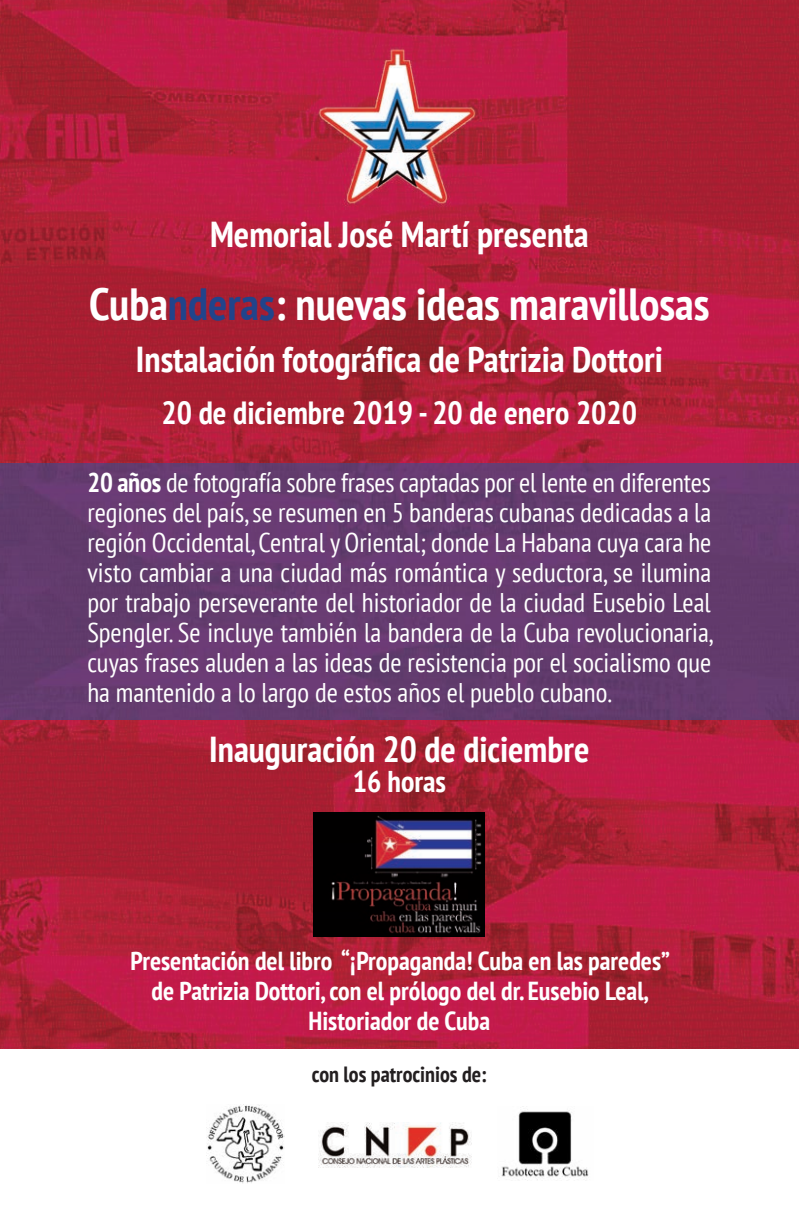
<style>
.page{position:relative;width:799px;height:1221px;background:#fff}
.page>*{position:absolute;margin:0;border:0;box-sizing:border-box;transform-origin:0 0}
.t1{font:700 condensed 45px "PT Sans";color:#fff}
.t2{font:700 condensed 36px "PT Sans";color:#fff}
.t3{font:700 condensed 32px "PT Sans";color:#fff}
.t4{font:700 condensed 30px "PT Sans";color:#fff}
.t5{font:condensed 27px/30px "PT Sans";color:#fff;text-align:justify}
.t6{font:700 condensed 26px/30px "PT Sans";color:#fff;text-align:center}
.t7{font:700 condensed 22px "PT Sans";color:#231f20}
.s1{color:#21448b}
.s2{font-weight:700}
</style>
<div class="page">
<img style="left:0;top:0;width:798px;height:1048px">
<img style="left:312px;top:38px;width:169px;height:171px">
<img style="left:314px;top:812px;width:171px;height:124px">
<div style="left:0;top:463px;width:798px;height:256px;background:#653b6f"></div>
<img style="left:319px;top:1122px;width:153px;height:45px">
<img style="left:501px;top:1111px;width:88px;height:69px">
<img style="left:207px;top:1104px;width:77px;height:78px">
<h2 class="t2" style="left:210px;top:215px;width:380px">Memorial José Martí presenta</h2>
<h1 class="t1" style="left:89px;top:280px;width:622px">Cuba<span class="s1">nderas</span>: nuevas ideas maravillosas</h1>
<h2 class="t2" style="left:136px;top:340px;width:528px">Instalación fotográfica de Patrizia Dottori</h2>
<p class="t3" style="left:161px;top:395px;width:477px">20 de diciembre 2019 - 20 de enero 2020</p>
<p class="t5" style="left:87px;top:468px;width:627px"><span class="s2">20 años</span> de fotografía sobre frases captadas por el lente en diferentes regiones del país, se resumen en 5 banderas cubanas dedicadas a la región Occidental, Central y Oriental; donde La Habana cuya cara he visto cambiar a una ciudad más romántica y seductora, se ilumina por trabajo perseverante del historiador de la ciudad Eusebio Leal Spengler. Se incluye también la bandera de la Cuba revolucionaria, cuyas frases aluden a las ideas de resistencia por el socialismo que ha mantenido a lo largo de estos años el pueblo cubano.</p>
<h2 class="t2" style="left:209px;top:729px;width:381px">Inauguración 20 de diciembre</h2>
<p class="t4" style="left:352px;top:764px;width:95px">16 horas</p>
<p class="t6" style="left:131px;top:946px;width:541px">Presentación del libro “¡Propaganda! Cuba en las paredes” de Patrizia Dottori, con el prólogo del dr. Eusebio Leal,<br>Historiador de Cuba</p>
<p class="t7" style="left:312px;top:1062px;width:176px">con los patrocinios de:</p>
</div>
